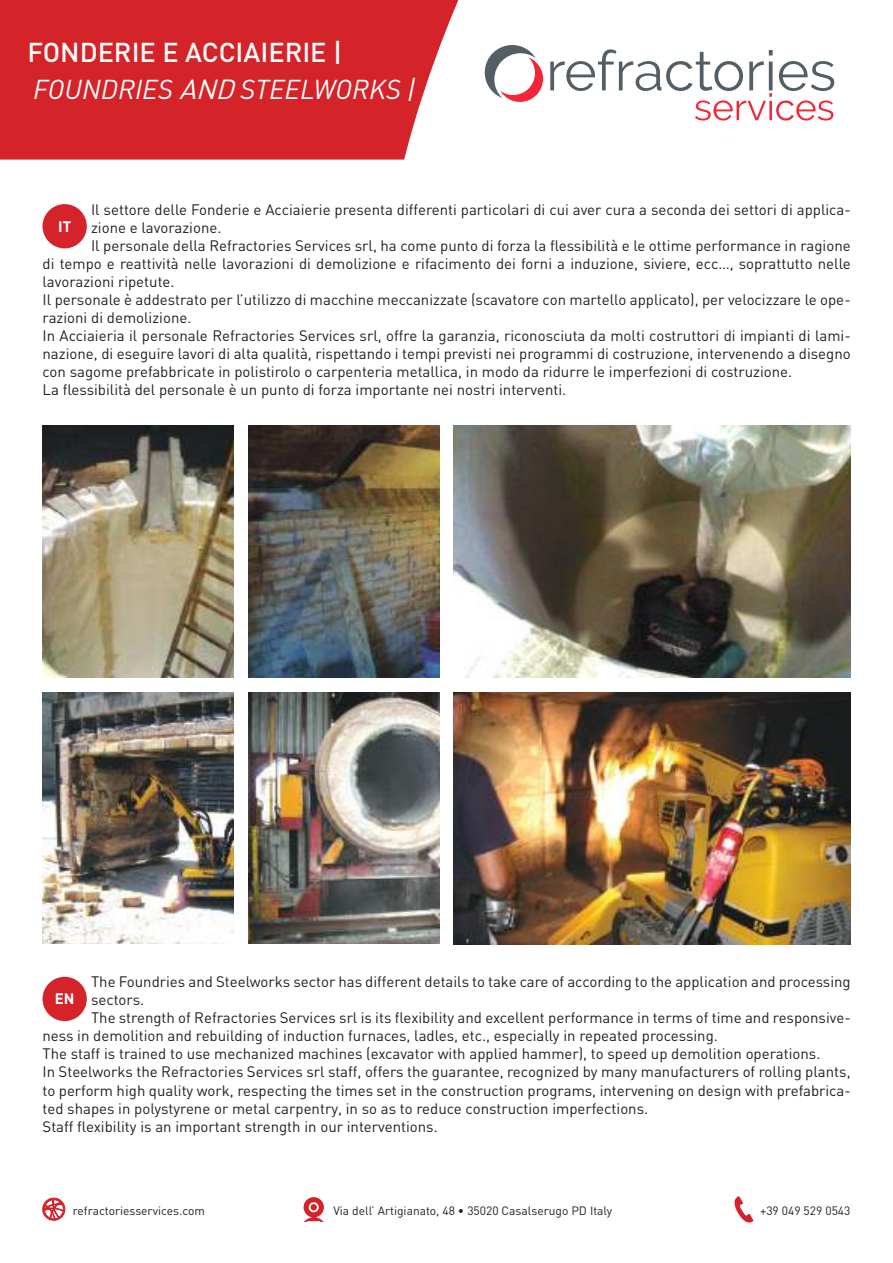
<style>
.page{position:relative;width:893px;height:1263px;background:#fff}
.page>*{position:absolute;margin:0;border:0;box-sizing:border-box;transform-origin:0 0}
.t1{font:500 27px/37px "DIN";color:#fff}
.t2{font:15px "DIN";color:#241f1f}
.t3{font:700 15px "DIN";color:#fff}
.t4{font:12px "DIN";color:#241f1f}
.s1{font-weight:400;font-style:italic}
</style>
<div class="page">
<svg style="left:734px;top:1196px;width:19px;height:27px"></svg>
<svg style="left:42px;top:1198px;width:23px;height:23px"></svg>
<svg style="left:304px;top:1197px;width:20px;height:25px"></svg>
<div style="left:0;top:0;width:459px;height:160px;background:#d42429"></div>
<svg style="left:485px;top:45px;width:58px;height:57px"></svg>
<svg style="left:550px;top:49px;width:284px;height:72px"></svg>
<div style="left:43px;top:204px;width:44px;height:44px;background:#d42429;border-radius:50%"></div>
<div style="left:43px;top:977px;width:44px;height:44px;background:#d42429;border-radius:50%"></div>
<img style="left:248px;top:426px;width:191px;height:251px">
<img style="left:454px;top:692px;width:396px;height:252px">
<img style="left:454px;top:426px;width:396px;height:251px">
<img style="left:43px;top:426px;width:191px;height:251px">
<img style="left:248px;top:692px;width:191px;height:252px">
<img style="left:43px;top:692px;width:191px;height:252px">
<h1 class="t1" style="left:28px;top:33px;width:390px">FONDERIE E ACCIAIERIE |<br><span class="s1">FOUNDRIES</span> <span class="s1">AND</span> <span class="s1">STEELWORKS |</span></h1>
<p class="t2" style="left:91px;top:200px;width:761px">Il settore delle Fonderie e Acciaierie presenta differenti particolari di cui aver cura a seconda dei settori di applica-</p>
<p class="t2" style="left:91px;top:218px;width:132px">zione e lavorazione.</p>
<p class="t2" style="left:91px;top:236px;width:761px">Il personale della Refractories Services srl, ha come punto di forza la flessibilità e le ottime performance in ragione</p>
<p class="t2" style="left:43px;top:254px;width:810px">di tempo e reattività nelle lavorazioni di demolizione e rifacimento dei forni a induzione, siviere, ecc…, soprattutto nelle</p>
<p class="t2" style="left:43px;top:272px;width:133px">lavorazioni ripetute.</p>
<p class="t2" style="left:43px;top:290px;width:810px">Il personale è addestrato per l’utilizzo di macchine meccanizzate (scavatore con martello applicato), per velocizzare le ope-</p>
<p class="t2" style="left:43px;top:308px;width:150px">razioni di demolizione.</p>
<p class="t2" style="left:43px;top:326px;width:810px">In Acciaieria il personale Refractories Services srl, offre la garanzia, riconosciuta da molti costruttori di impianti di lami-</p>
<p class="t2" style="left:43px;top:344px;width:810px">nazione, di eseguire lavori di alta qualità, rispettando i tempi previsti nei programmi di costruzione, intervenendo a disegno</p>
<p class="t2" style="left:43px;top:362px;width:751px">con sagome prefabbricate in polistirolo o carpenteria metallica, in modo da ridurre le imperfezioni di costruzione.</p>
<p class="t2" style="left:43px;top:380px;width:525px">La flessibilità del personale è un punto di forza importante nei nostri interventi.</p>
<p class="t3" style="left:58px;top:216px;width:15px">IT</p>
<p class="t2" style="left:91px;top:973px;width:761px">The Foundries and Steelworks sector has different details to take care of according to the application and processing</p>
<p class="t2" style="left:91px;top:991px;width:55px">sectors.</p>
<p class="t2" style="left:91px;top:1009px;width:761px">The strength of Refractories Services srl is its flexibility and excellent performance in terms of time and responsive-</p>
<p class="t2" style="left:43px;top:1027px;width:677px">ness in demolition and rebuilding of induction furnaces, ladles, etc., especially in repeated processing.</p>
<p class="t2" style="left:43px;top:1045px;width:779px">The staff is trained to use mechanized machines (excavator with applied hammer), to speed up demolition operations.</p>
<p class="t2" style="left:43px;top:1063px;width:810px">In Steelworks the Refractories Services srl staff, offers the guarantee, recognized by many manufacturers of rolling plants,</p>
<p class="t2" style="left:43px;top:1081px;width:810px">to perform high quality work, respecting the times set in the construction programs, intervening on design with prefabrica-</p>
<p class="t2" style="left:43px;top:1099px;width:607px">ted shapes in polystyrene or metal carpentry, in so as to reduce construction imperfections.</p>
<p class="t2" style="left:43px;top:1117px;width:397px">Staff flexibility is an important strength in our interventions.</p>
<p class="t3" style="left:55px;top:989px;width:21px">EN</p>
<p class="t4" style="left:73px;top:1203px;width:133px">refractoriesservices.com</p>
<p class="t4" style="left:333px;top:1203px;width:280px">Via dell’ Artigianato, 48 • 35020 Casalserugo PD Italy</p>
<p class="t4" style="left:760px;top:1203px;width:92px">+39 049 529 0543</p>
</div>
